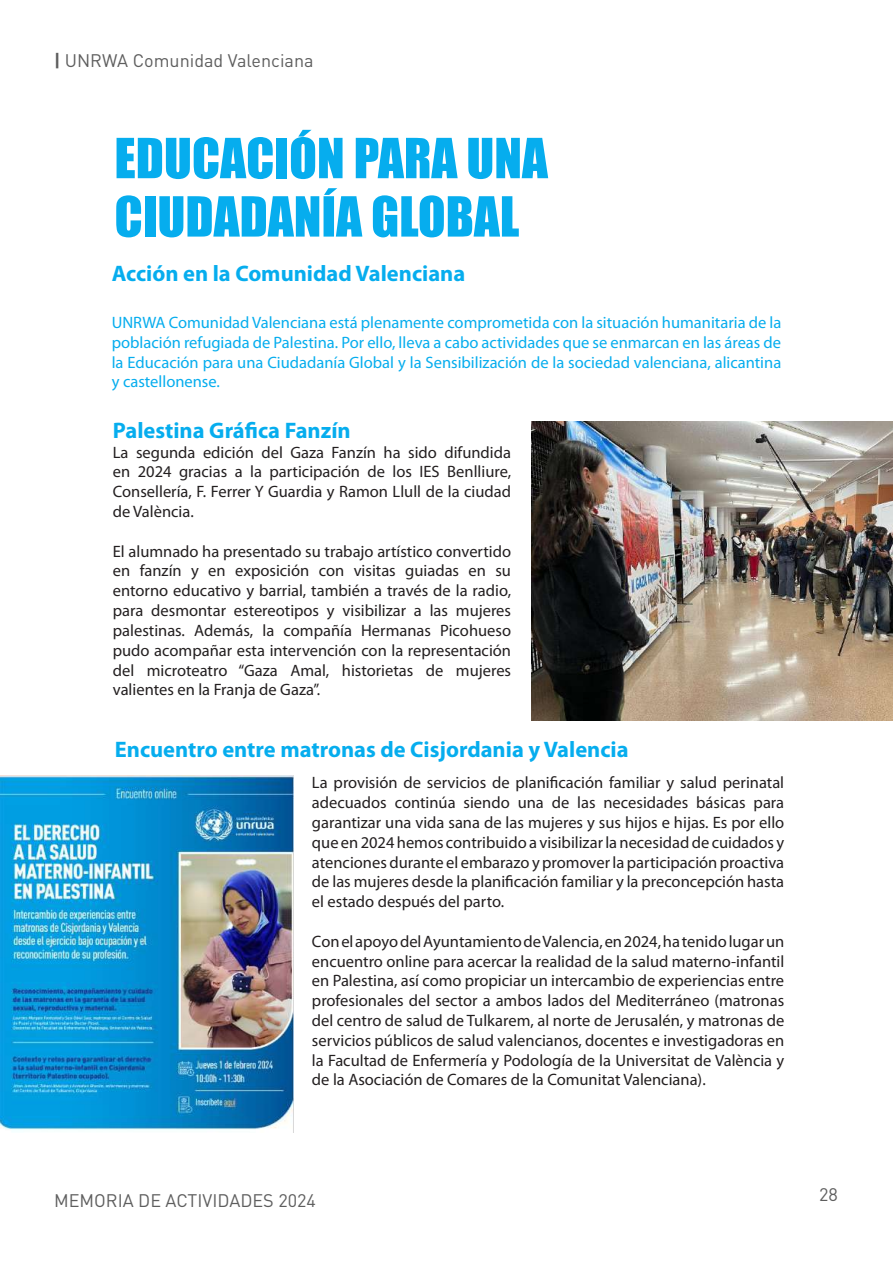
<style>
.page{position:relative;width:893px;height:1263px;background:#fff}
.page>*{position:absolute;margin:0;border:0;box-sizing:border-box;transform-origin:0 0}
.t1{font:51px/58.3px "Impact";color:#06adee}
.t2{font:700 22.5px "Myriad Pro";color:#06adee}
.t3{font:18px "DIN Pro";color:#5e5e5e}
.t4{font:16.5px/19.8px "Myriad Pro";color:#231f20;text-align:justify}
.t5{font:16.5px/19.8px "Myriad Pro";color:#06adee;text-align:justify}
.s1{font-weight:700}
</style>
<div class="page">
<img style="left:531px;top:421px;width:362px;height:299px">
<img style="left:0;top:776px;width:293px;height:355px">
<p class="t3" style="left:54px;top:46px;width:261px"><span class="s1">|</span> UNRWA Comunidad Valenciana</p>
<h1 class="t1" style="left:114px;top:128px;width:435px">EDUCACIÓN PARA UNA<br>CIUDADANÍA GLOBAL</h1>
<h2 class="t2" style="left:112px;top:259px;width:355px">Acción en la Comunidad Valenciana</h2>
<p class="t5" style="left:112px;top:312px;width:671px">UNRWA Comunidad Valenciana está plenamente comprometida con la situación humanitaria de la población refugiada de Palestina. Por ello, lleva a cabo actividades que se enmarcan en las áreas de la Educación para una Ciudadanía Global y la Sensibilización de la sociedad valenciana, alicantina y castellonense.</p>
<h2 class="t2" style="left:113px;top:416px;width:239px">Palestina Gráfica Fanzín</h2>
<p class="t4" style="left:113px;top:442px;width:400px">La segunda edición del Gaza Fanzín ha sido difundida en 2024 gracias a la participación de los IES Benlliure, Consellería, F. Ferrer Y Guardia y Ramon Llull de la ciudad de València.</p>
<p class="t4" style="left:113px;top:541px;width:400px">El alumnado ha presentado su trabajo artístico convertido en fanzín y en exposición con visitas guiadas en su entorno educativo y barrial, también a través de la radio, para desmontar estereotipos y visibilizar a las mujeres palestinas. Además, la compañía Hermanas Picohueso pudo acompañar esta intervención con la representación del microteatro “Gaza Amal, historietas de mujeres valientes en la Franja de Gaza”.</p>
<h2 class="t2" style="left:115px;top:734px;width:515px">Encuentro entre matronas de Cisjordania y Valencia</h2>
<p class="t4" style="left:312px;top:773px;width:474px">La provisión de servicios de planificación familiar y salud perinatal adecuados continúa siendo una de las necesidades básicas para garantizar una vida sana de las mujeres y sus hijos e hijas. Es por ello que en 2024 hemos contribuido a visibilizar la necesidad de cuidados y atenciones durante el embarazo y promover la participación proactiva de las mujeres desde la planificación familiar y la preconcepción hasta el estado después del parto.</p>
<p class="t4" style="left:312px;top:931px;width:474px">Con el apoyo del Ayuntamiento de Valencia, en 2024, ha tenido lugar un encuentro online para acercar la realidad de la salud materno-infantil en Palestina, así como propiciar un intercambio de experiencias entre profesionales del sector a ambos lados del Mediterráneo (matronas del centro de salud de Tulkarem, al norte de Jerusalén, y matronas de servicios públicos de salud valencianos, docentes e investigadoras en la Facultad de Enfermería y Podología de la Universitat de València y de la Asociación de Comares de la Comunitat Valenciana).</p>
<p class="t3" style="left:54px;top:1186px;width:263px">MEMORIA DE ACTIVIDADES 2024</p>
<p class="t3" style="left:819px;top:1180px;width:20px">28</p>
</div>
